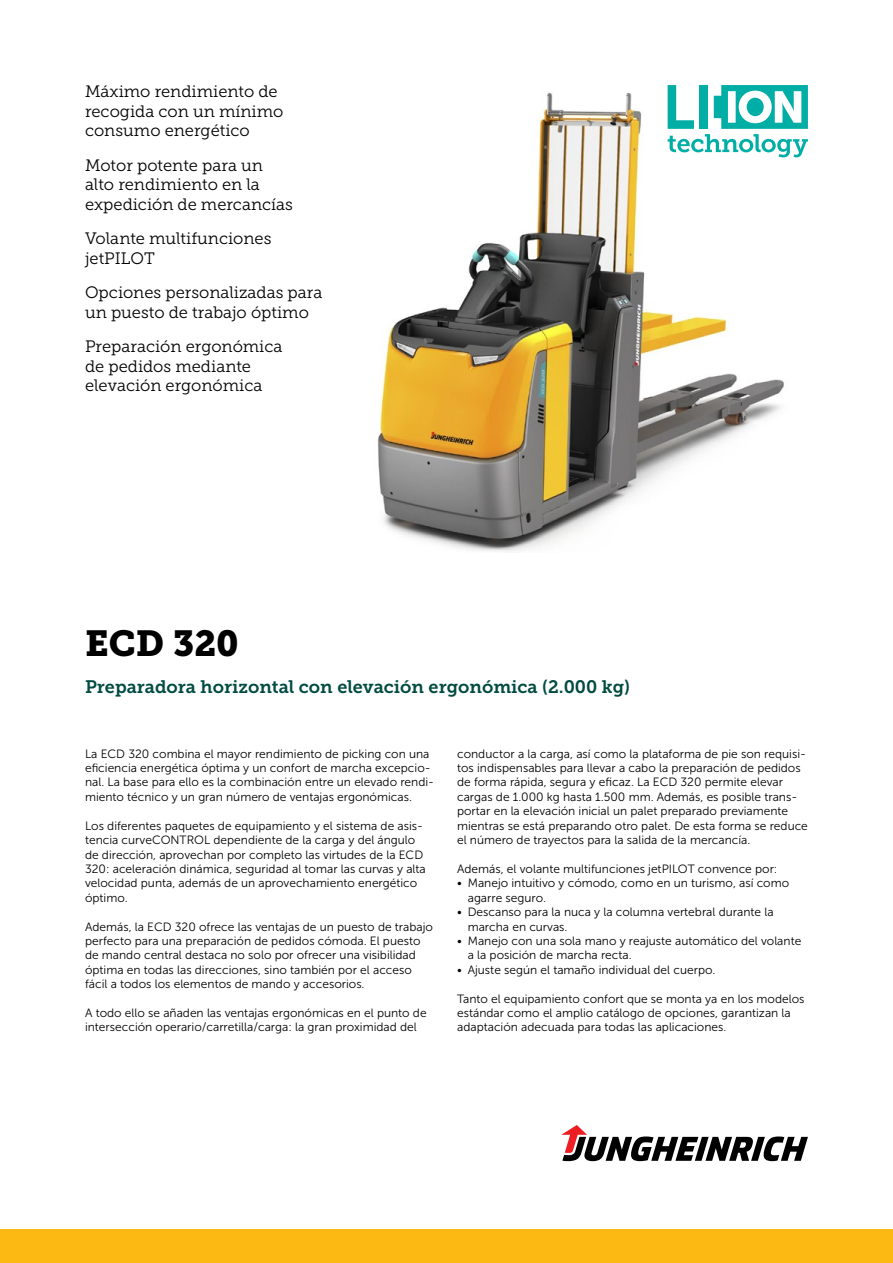
<style>
.page{position:relative;width:893px;height:1263px;background:#fff}
.page>*{position:absolute;margin:0;border:0;box-sizing:border-box;transform-origin:0 0}
.t1{font:36px "Museo JH Slab 900";color:#000}
.t2{font:18px "Museo JH Slab 700";color:#004b41}
.t3{font:16.5px/19.5px "Museo JH Slab 300";color:#000}
.t4{font:12px/14.4px "Museo JH Sans 300";color:#000}
</style>
<div class="page">
<div style="left:0;top:1229px;width:893px;height:34px;background:#fdb913"></div>
<svg style="left:561px;top:1125px;width:247px;height:36px"></svg>
<img style="left:377px;top:85px;width:409px;height:467px">
<svg style="left:668px;top:85px;width:140px;height:72px"></svg>
<h3 class="t3" style="left:85px;top:82px;width:200px">Máximo rendimiento de recogida con un mínimo consumo energético</h3>
<h3 class="t3" style="left:85px;top:155px;width:209px">Motor potente para un alto rendimiento en la expedición de mercancías</h3>
<h3 class="t3" style="left:85px;top:229px;width:188px">Volante multifunciones jetPILOT</h3>
<h3 class="t3" style="left:85px;top:283px;width:239px">Opciones personalizadas para un puesto de trabajo óptimo</h3>
<h3 class="t3" style="left:85px;top:337px;width:199px">Preparación ergonómica de pedidos mediante elevación ergonómica</h3>
<h1 class="t1" style="left:85px;top:623px;width:155px">ECD 320</h1>
<h2 class="t2" style="left:85px;top:677px;width:547px">Preparadora horizontal con elevación ergonómica (2.000 kg)</h2>
<p class="t4" style="left:85px;top:746px;width:351px">La ECD 320 combina el mayor rendimiento de picking con una eficiencia energética óptima y un confort de marcha excepcio&shy;nal. La base para ello es la combinación entre un elevado rendi&shy;miento técnico y un gran número de ventajas ergonómicas.</p>
<p class="t4" style="left:85px;top:818px;width:342px">Los diferentes paquetes de equipamiento y el sistema de asis&shy;tencia curveCONTROL dependiente de la carga y del ángulo de dirección, aprovechan por completo las virtudes de la ECD 320: aceleración dinámica, seguridad al tomar las curvas y alta velocidad punta, además de un aprovechamiento energético óptimo.</p>
<p class="t4" style="left:85px;top:919px;width:349px">Además, la ECD 320 ofrece las ventajas de un puesto de trabajo perfecto para una preparación de pedidos cómoda. El puesto de mando central destaca no solo por ofrecer una visibilidad óptima en todas las direcciones, sino también por el acceso fácil a todos los elementos de mando y accesorios.</p>
<p class="t4" style="left:85px;top:1006px;width:343px">A todo ello se añaden las ventajas ergonómicas en el punto de intersección operario/carretilla/carga: la gran proximidad del</p>
<p class="t4" style="left:457px;top:746px;width:352px">conductor a la carga, así como la plataforma de pie son requisi&shy;tos indispensables para llevar a cabo la preparación de pedidos de forma rápida, segura y eficaz. La ECD 320 permite elevar cargas de 1.000 kg hasta 1.500 mm. Además, es posible trans&shy;portar en la elevación inicial un palet preparado previamente mientras se está preparando otro palet. De esta forma se reduce el número de trayectos para la salida de la mercancía.</p>
<p class="t4" style="left:457px;top:862px;width:322px">Además, el volante multifunciones jetPILOT convence por:</p>
<p class="t4" style="left:468px;top:876px;width:323px;text-indent:-11px">• Manejo intuitivo y cómodo, como en un turismo, así como agarre seguro.</p>
<p class="t4" style="left:468px;top:905px;width:307px;text-indent:-11px">• Descanso para la nuca y la columna vertebral durante la marcha en curvas.</p>
<p class="t4" style="left:468px;top:934px;width:335px;text-indent:-11px">• Manejo con una sola mano y reajuste automático del volante a la posición de marcha recta.</p>
<p class="t4" style="left:457px;top:962px;width:260px">• Ajuste según el tamaño individual del cuerpo.</p>
<p class="t4" style="left:457px;top:991px;width:349px">Tanto el equipamiento confort que se monta ya en los modelos estándar como el amplio catálogo de opciones, garantizan la adaptación adecuada para todas las aplicaciones.</p>
</div>
